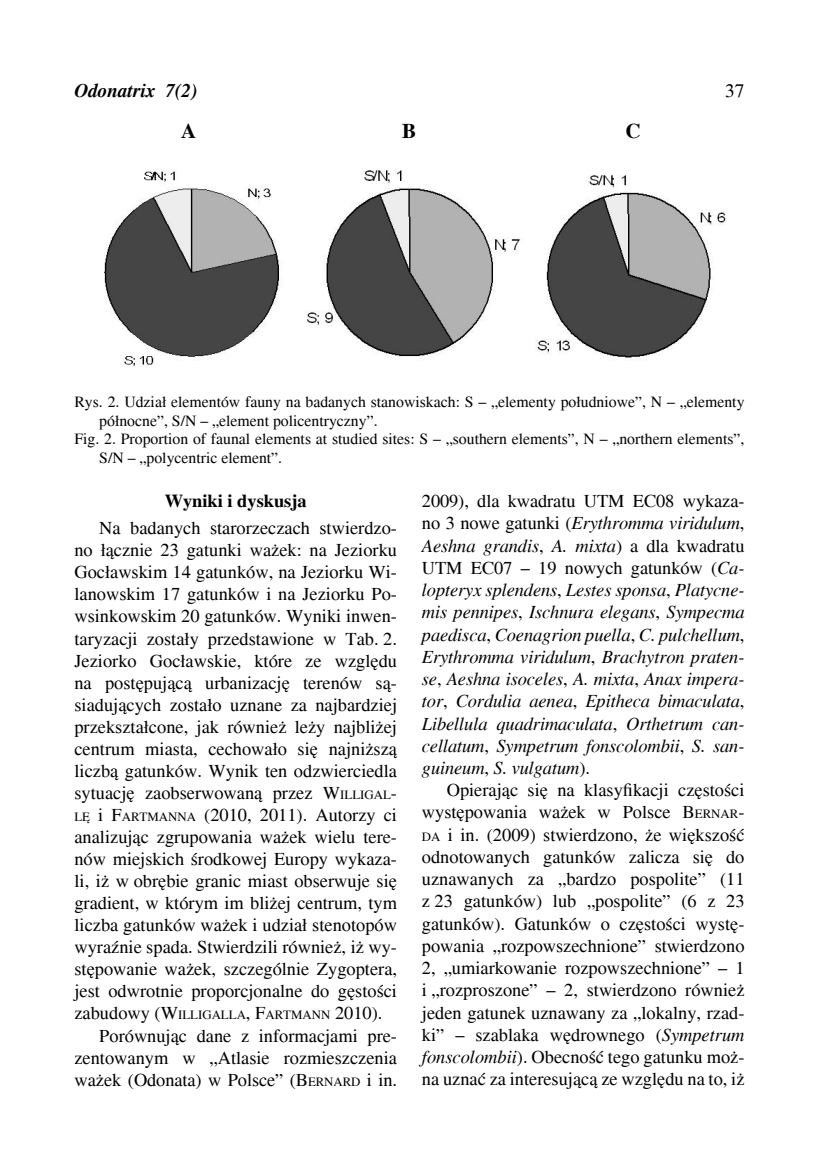
<style>
.page{position:relative;width:819px;height:1166px;background:#fff}
.page>*{position:absolute;margin:0;border:0;box-sizing:border-box;transform-origin:0 0}
.t1{font:700 21px "Times";color:#000}
.t2{font:italic 700 19.25px "Times";color:#000}
.t3{font:19.25px "Times";color:#000}
.t4{font:18.38px/22.2px "Times";color:#000;text-align:justify}
.t5{font:italic 18.38px/22.2px "Times";letter-spacing:-.005em;color:#000;text-align:justify}
.t6{font:700 18.38px "Times";color:#000}
.t7{font:15.75px "Times";color:#000}
.s1{color:#fff}
.s2{font-size:12.78px}
.s3{font-style:normal}
.s4{font-style:italic}
</style>
<div class="page">
<img style="left:104px;top:170px;width:622px;height:196px">
<p class="t2" style="left:74px;top:80px;width:124px">Odonatrix<span class="s1">o</span>7(2)</p>
<p class="t3" style="left:725px;top:80px;width:21px">37</p>
<p class="t1" style="left:181px;top:119px;width:17px">A</p>
<p class="t1" style="left:402px;top:119px;width:16px">B</p>
<p class="t1" style="left:625px;top:119px;width:17px">C</p>
<p class="t7" style="left:74px;top:392px;width:671px">Rys. 2. Udział elementów fauny na badanych stanowiskach: S – „elementy południowe”, N – „elementy</p>
<p class="t7" style="left:99px;top:411px;width:280px">północne”, S/N – „element policentryczny”.</p>
<p class="t7" style="left:74px;top:430px;width:671px">Fig. 2. Proportion of faunal elements at studied sites: S – „southern elements”, N – „northern elements”,</p>
<p class="t7" style="left:99px;top:449px;width:184px">S/N – „polycentric element”.</p>
<p class="t6" style="left:165px;top:490px;width:143px">Wyniki i dyskusja</p>
<p class="t4" style="left:99px;top:517px;width:299px">Na badanych starorzeczach stwierdzo-</p>
<p class="t4" style="left:74px;top:539px;width:324px">no łącznie 23 gatunki ważek: na Jeziorku</p>
<p class="t4" style="left:74px;top:561px;width:324px">Gocławskim 14 gatunków, na Jeziorku Wi-</p>
<p class="t4" style="left:74px;top:583px;width:324px">lanowskim 17 gatunków i na Jeziorku Po-</p>
<p class="t4" style="left:74px;top:605px;width:324px">wsinkowskim 20 gatunków. Wyniki inwen-</p>
<p class="t4" style="left:74px;top:627px;width:324px">taryzacji zostały przedstawione w Tab. 2.</p>
<p class="t4" style="left:74px;top:649px;width:324px">Jeziorko Gocławskie, które ze względu</p>
<p class="t4" style="left:74px;top:671px;width:324px">na postępującą urbanizację terenów są-</p>
<p class="t4" style="left:74px;top:693px;width:324px">siadujących zostało uznane za najbardziej</p>
<p class="t4" style="left:74px;top:716px;width:324px">przekształcone, jak również leży najbliżej</p>
<p class="t4" style="left:74px;top:738px;width:324px">centrum miasta, cechowało się najniższą</p>
<p class="t4" style="left:74px;top:760px;width:324px">liczbą gatunków. Wynik ten odzwierciedla</p>
<p class="t4" style="left:74px;top:782px;width:324px">sytuację zaobserwowaną przez W<span class="s2">illigal</span>-</p>
<p class="t4" style="left:74px;top:804px;width:324px"><span class="s2">lę</span> i F<span class="s2">artmanna</span> (2010, 2011). Autorzy ci</p>
<p class="t4" style="left:74px;top:826px;width:324px">analizując zgrupowania ważek wielu tere-</p>
<p class="t4" style="left:74px;top:848px;width:324px">nów miejskich środkowej Europy wykaza-</p>
<p class="t4" style="left:74px;top:870px;width:324px">li, iż w obrębie granic miast obserwuje się</p>
<p class="t4" style="left:74px;top:892px;width:324px">gradient, w którym im bliżej centrum, tym</p>
<p class="t4" style="left:74px;top:914px;width:324px">liczba gatunków ważek i udział stenotopów</p>
<p class="t4" style="left:74px;top:936px;width:324px">wyraźnie spada. Stwierdzili również, iż wy-</p>
<p class="t4" style="left:74px;top:958px;width:324px">stępowanie ważek, szczególnie Zygoptera,</p>
<p class="t4" style="left:74px;top:980px;width:324px">jest odwrotnie proporcjonalne do gęstości</p>
<p class="t4" style="left:74px;top:1002px;width:309px">zabudowy (W<span class="s2">illigalla</span>, F<span class="s2">artmann</span> 2010).</p>
<p class="t4" style="left:99px;top:1024px;width:299px">Porównując dane z informacjami pre-</p>
<p class="t4" style="left:74px;top:1046px;width:324px">zentowanym w „Atlasie rozmieszczenia</p>
<p class="t4" style="left:74px;top:1069px;width:324px">ważek (Odonata) w Polsce” (B<span class="s2">ernard</span> i in.</p>
<p class="t5" style="left:422px;top:490px;width:324px"><span class="s3">2009), dla kwadratu UTM EC08 wykaza&shy;no 3 nowe gatunki (</span>Erythromma viridulum<span class="s3">, </span>Aeshna grandis<span class="s3">,</span> A. mixta<span class="s3">) a dla kwadratu UTM EC07 – 19 nowych gatunków (</span>Ca&shy;lopteryx splendens<span class="s3">,</span> Lestes sponsa<span class="s3">,</span> Platycne&shy;mis pennipes<span class="s3">,</span> Ischnura elegans<span class="s3">,</span> Sympecma paedisca<span class="s3">,</span> Coenagrion puella<span class="s3">,</span> C. pulchellum<span class="s3">, </span>Erythromma viridulum<span class="s3">,</span> Brachytron praten&shy;se<span class="s3">,</span> Aeshna isoceles<span class="s3">,</span> A. mixta<span class="s3">,</span> Anax impera&shy;tor<span class="s3">,</span> Cordulia aenea<span class="s3">,</span> Epitheca bimaculata<span class="s3">, </span>Libellula quadrimaculata<span class="s3">,</span> Orthetrum can&shy;cellatum<span class="s3">,</span> Sympetrum fonscolombii<span class="s3">,</span> S. san&shy;guineum<span class="s3">,</span> S. vulgatum<span class="s3">).</span></p>
<p class="t4" style="left:422px;top:779px;width:324px;text-indent:25px">Opierając się na klasyfikacji częstości występowania ważek w Polsce B<span class="s2">ernar&shy;da</span> i in. (2009) stwierdzono, że większość odnotowanych gatunków zalicza się do uznawanych za „bardzo pospolite” (11 z 23 gatunków) lub „pospolite” (6 z 23 gatunków). Gatunków o częstości wystę&shy;powania „rozpowszechnione” stwierdzono 2, „umiarkowanie rozpowszechnione” – 1 i „rozproszone” – 2, stwierdzono również jeden gatunek uznawany za „lokalny, rzad&shy;ki” – szablaka wędrownego (<span class="s4">Sympetrum fonscolombii</span>). Obecność tego gatunku moż&shy;na uznać za interesującą ze względu na to, iż</p>
</div>
